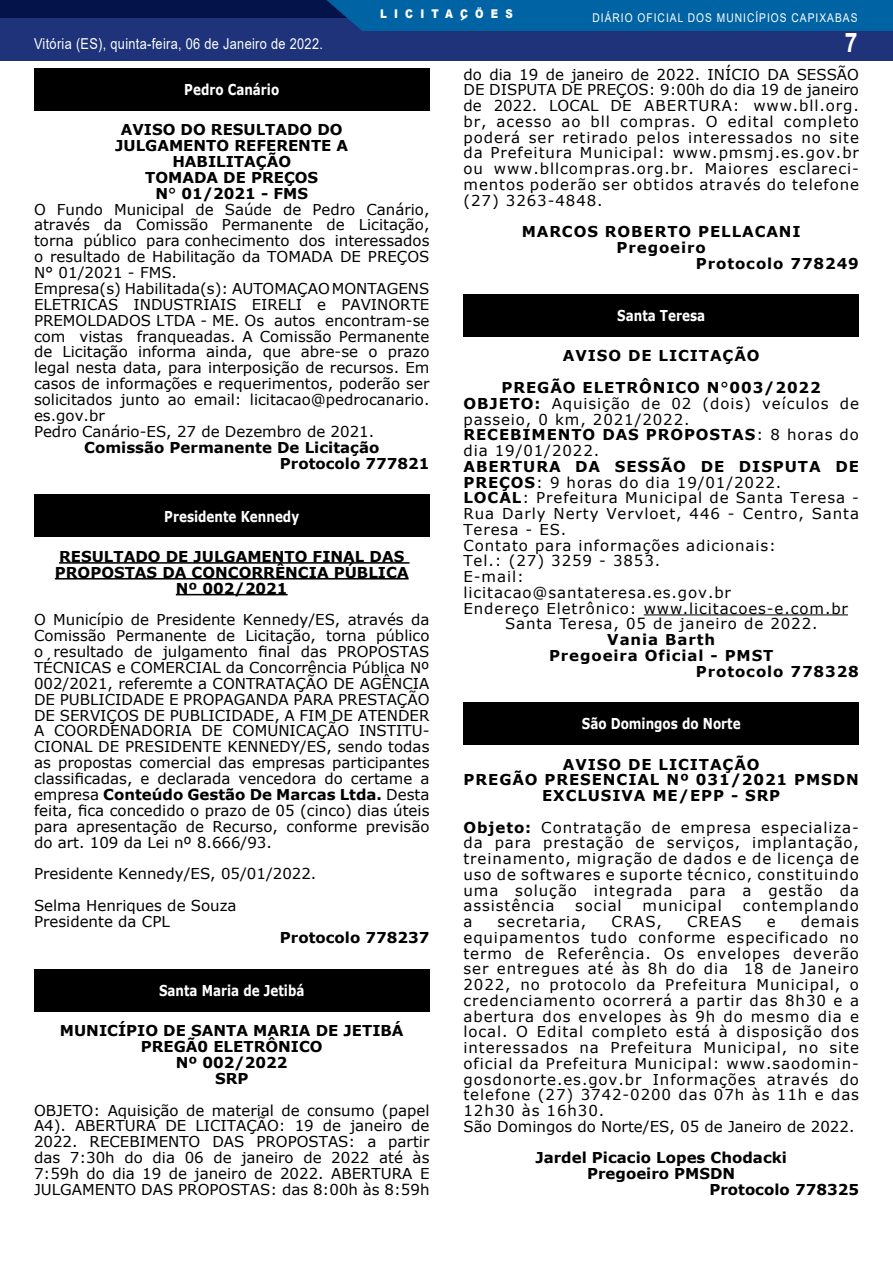
<style>
.page{position:relative;width:893px;height:1263px;background:#fff}
.page>*{position:absolute;margin:0;border:0;box-sizing:border-box;transform-origin:0 0}
.t1{font:700 27px "Arial";color:#fff;scale:.85 1}
.t2{font:15px/15.8px "Verdana";letter-spacing:.06em;color:#000;text-align:justify}
.t3{font:15px/31.8px "Verdana";color:#000}
.t4{font:700 15px/15.9px "Verdana";color:#000;text-align:center}
.t5{font:700 15px/15.8px "Verdana";letter-spacing:.06em;color:#000;text-align:center}
.t6{font:700 15px "Verdana";color:#fff;scale:.8 1}
.t7{font:15px "Arial";letter-spacing:.025em;color:#fff;scale:.85 1}
.t8{font:12px "Arial";letter-spacing:.1em;color:#fff;scale:.85 1}
.t9{font:900 12px "Arial";letter-spacing:.7em;color:#fff;scale:.85 1}
.s1{font-weight:400}
.s2{font-weight:700}
</style>
<div class="page">
<div style="left:1px;top:0;width:892px;height:61px;background:#1e3379"></div>
<div style="left:1px;top:0;width:892px;height:18px;background:#05134b"></div>
<hr style="left:59px;top:562px;width:350px;height:2px;background:#000">
<hr style="left:55px;top:578px;width:354px;height:1px;background:#000">
<hr style="left:176px;top:594px;width:112px;height:1px;background:#000">
<div style="left:34px;top:68px;width:395px;height:43px;background:#000"></div>
<div style="left:34px;top:495px;width:395px;height:42px;background:#000"></div>
<div style="left:34px;top:969px;width:395px;height:42px;background:#000"></div>
<hr style="left:644px;top:614px;width:204px;height:1px;background:#000">
<div style="left:463px;top:294px;width:396px;height:43px;background:#000"></div>
<div style="left:463px;top:702px;width:396px;height:43px;background:#000"></div>
<div style="left:327px;top:0;width:566px;height:31px;background:#0064a4"></div>
<p class="t9" style="left:380px;top:5px;width:157px">LICITACÖES</p>
<p class="t8" style="left:592px;top:10px;width:313px">DIÁRIO OFICIAL DOS MUNICÍPIOS CAPIXABAS</p>
<p class="t7" style="left:34px;top:34px;width:341px">Vitória (ES), quinta-feira, 06 de Janeiro de 2022.</p>
<h1 class="t1" style="left:845px;top:23px;width:17px">7</h1>
<p class="t6" style="left:184px;top:79px;width:120px">Pedro Canário</p>
<p class="t4" style="left:121px;top:121px;width:223px">AVISO DO RESULTADO DO</p>
<p class="t4" style="left:115px;top:137px;width:235px">JULGAMENTO REFERENTE A</p>
<p class="t4" style="left:172px;top:153px;width:120px">HABILITAÇÃO</p>
<p class="t4" style="left:145px;top:169px;width:175px">TOMADA DE PREÇOS</p>
<p class="t4" style="left:155px;top:185px;width:154px">N<span class="s1">°</span> 01/2021 - FMS</p>
<p class="t3" style="left:34px;top:193px;width:397px">O Fundo Municipal de Saúde de Pedro Canário,</p>
<p class="t3" style="left:34px;top:209px;width:397px">através da Comissão Permanente de Licitação,</p>
<p class="t3" style="left:34px;top:225px;width:397px">torna público para conhecimento dos interessados</p>
<p class="t3" style="left:34px;top:241px;width:397px">o resultado de Habilitação da TOMADA DE PREÇOS</p>
<p class="t3" style="left:34px;top:257px;width:145px">N° 01/2021 - FMS.</p>
<p class="t3" style="left:34px;top:272px;width:397px">Empresa(s) Habilitada(s): AUTOMAÇAO MONTAGENS</p>
<p class="t3" style="left:34px;top:288px;width:397px">ELETRICAS INDUSTRIAIS EIRELI e PAVINORTE</p>
<p class="t3" style="left:34px;top:304px;width:397px">PREMOLDADOS LTDA - ME. Os autos encontram-se</p>
<p class="t3" style="left:34px;top:320px;width:397px">com vistas franqueadas. A Comissão Permanente</p>
<p class="t3" style="left:34px;top:336px;width:397px">de Licitação informa ainda, que abre-se o prazo</p>
<p class="t3" style="left:34px;top:352px;width:397px">legal nesta data, para interposição de recursos. Em</p>
<p class="t3" style="left:34px;top:368px;width:397px">casos de informações e requerimentos, poderão ser</p>
<p class="t3" style="left:34px;top:383px;width:397px">solicitados junto ao email: licitacao@pedrocanario.</p>
<p class="t2" style="left:34px;top:407px;width:72px">es.gov.br</p>
<p class="t3" style="left:34px;top:415px;width:342px">Pedro Canário-ES, 27 de Dezembro de 2021.</p>
<p class="t4" style="left:280px;top:439px;width:151px;text-align:left;text-indent:-196px">Comissão Permanente De Licitação<br>Protocolo 777821</p>
<p class="t6" style="left:164px;top:506px;width:170px">Presidente Kennedy</p>
<p class="t4" style="left:55px;top:548px;width:355px">RESULTADO DE JULGAMENTO FINAL DAS<br>PROPOSTAS DA CONCORRÊNCIA PÚBLICA<br>Nº 002/2021</p>
<p class="t2" style="left:34px;top:612px;width:397px">O Município de Presidente Kennedy/ES, através da Comissão Permanente de Licitação, torna público o resultado de julgamento final das PROPOSTAS TÉCNICAS e COMERCIAL da Concorrência Pública Nº 002/2021, referemte a CONTRATAÇÃO DE AGÊNCIA DE PUBLICIDADE E PROPAGANDA PARA PRESTAÇÃO DE SERVIÇOS DE PUBLICIDADE, A FIM DE ATENDER A COORDENADORIA DE COMUNICAÇÃO INSTITU-CIONAL DE PRESIDENTE KENNEDY/ES, sendo todas as propostas comercial das empresas participantes classificadas, e declarada vencedora do certame a empresa <span class="s2">Conteúdo Gestão De Marcas Ltda.</span> Desta feita, fica concedido o prazo de 05 (cinco) dias úteis para apresentação de Recurso, conforme previsão do art. 109 da Lei nº 8.666/93.</p>
<p class="t3" style="left:34px;top:858px;width:284px">Presidente Kennedy/ES, 05/01/2022.<br>Selma Henriques de Souza</p>
<p class="t3" style="left:34px;top:905px;width:137px">Presidente da CPL</p>
<p class="t4" style="left:280px;top:929px;width:151px">Protocolo 778237</p>
<p class="t6" style="left:159px;top:980px;width:183px">Santa Maria de Jetibá</p>
<p class="t4" style="left:60px;top:1022px;width:345px">MUNICÍPIO DE SANTA MARIA DE JETIBÁ<br>PREGÃ0 ELETRÔNICO<br>Nº 002/2022<br>SRP</p>
<p class="t2" style="left:34px;top:1102px;width:397px">OBJETO: Aquisição de material de consumo (papel A4). ABERTURA DE LICITAÇÃO: 19 de janeiro de 2022. RECEBIMENTO DAS PROPOSTAS: a partir das 7:30h do dia 06 de janeiro de 2022 até às 7:59h do dia 19 de janeiro de 2022. ABERTURA E JULGAMENTO DAS PROPOSTAS: das 8:00h às 8:59h</p>
<p class="t2" style="left:463px;top:66px;width:397px">do dia 19 de janeiro de 2022. INÍCIO DA SESSÃO DE DISPUTA DE PREÇOS: 9:00h do dia 19 de janeiro de 2022. LOCAL DE ABERTURA: www.bll.org. br, acesso ao bll compras. O edital completo poderá ser retirado pelos interessados no site da Prefeitura Municipal: www.pmsmj.es.gov.br ou www.bllcompras.org.br. Maiores esclareci&shy;mentos poderão ser obtidos através do telefone (27) 3263-4848.</p>
<p class="t5" style="left:522px;top:223px;width:281px">MARCOS ROBERTO PELLACANI</p>
<p class="t5" style="left:617px;top:239px;width:91px">Pregoeiro</p>
<p class="t5" style="left:696px;top:255px;width:165px">Protocolo 778249</p>
<p class="t6" style="left:617px;top:305px;width:111px">Santa Teresa</p>
<p class="t5" style="left:502px;top:340px;width:321px;line-height:31.5px">AVISO DE LICITAÇÃO<br>PREGÃO ELETRÔNICO N<span class="s1">°</span>003/2022</p>
<p class="t2" style="left:463px;top:395px;width:397px;text-align:left"><span class="s2">OBJETO:</span> Aquisição de 02 (dois) veículos de passeio, 0 km, 2021/2022.<br><span class="s2">RECEBIMENTO DAS PROPOSTAS</span>: 8 horas do dia 19/01/2022.</p>
<p class="t5" style="left:463px;top:458px;width:397px">ABERTURA DA SESSÃO DE DISPUTA DE</p>
<p class="t2" style="left:463px;top:474px;width:319px"><span class="s2">PREÇOS</span>: 9 horas do dia 19/01/2022.</p>
<p class="t2" style="left:463px;top:490px;width:397px"><span class="s2">LOCAL</span>: Prefeitura Municipal de Santa Teresa -</p>
<p class="t2" style="left:463px;top:505px;width:397px">Rua Darly Nerty Vervloet, 446 - Centro, Santa</p>
<p class="t2" style="left:463px;top:521px;width:104px">Teresa - ES.</p>
<p class="t2" style="left:463px;top:537px;width:314px">Contato para informações adicionais:</p>
<p class="t2" style="left:463px;top:553px;width:198px">Tel.: (27) 3259 - 3853.</p>
<p class="t2" style="left:463px;top:568px;width:62px">E-mail:</p>
<p class="t2" style="left:463px;top:584px;width:269px">licitacao@santateresa.es.gov.br</p>
<p class="t2" style="left:463px;top:600px;width:386px">Endereço Eletrônico: www.licitacoes-e.com.br</p>
<p class="t2" style="left:505px;top:616px;width:314px">Santa Teresa, 05 de janeiro de 2022.</p>
<p class="t5" style="left:607px;top:631px;width:109px">Vania Barth</p>
<p class="t5" style="left:549px;top:647px;width:226px">Pregoeira Oficial - PMST</p>
<p class="t5" style="left:696px;top:663px;width:165px">Protocolo 778328</p>
<p class="t6" style="left:582px;top:713px;width:200px">São Domingos do Norte</p>
<p class="t5" style="left:464px;top:756px;width:397px">AVISO DE LICITAÇÃO<br>PREGÃO PRESENCIAL Nº 031/2021 PMSDN<br>EXCLUSIVA ME/EPP - SRP</p>
<p class="t2" style="left:463px;top:819px;width:397px"><span class="s2">Objeto:</span> Contratação de empresa especializa&shy;da para prestação de serviços, implantação, treinamento, migração de dados e de licença de uso de softwares e suporte técnico, constituindo uma solução integrada para a gestão da assistência</p>
<p class="t2" style="left:575px;top:898px;width:48px">social</p>
<p class="t2" style="left:643px;top:898px;width:81px">municipal</p>
<p class="t2" style="left:743px;top:898px;width:118px">contemplando</p>
<p class="t2" style="left:463px;top:913px;width:397px;text-align:left;text-indent:337px">demais equipamentos tudo conforme especificado no termo de Referência. Os envelopes deverão ser entregues até às 8h do dia 18 de Janeiro 2022, no protocolo da Prefeitura Municipal, o credenciamento ocorrerá a partir das 8h30 e a abertura dos envelopes às 9h do mesmo dia e local. O Edital completo está à disposição dos interessados na Prefeitura Municipal, no site oficial da Prefeitura Municipal: www.saodomin&shy;gosdonorte.es.gov.br Informações através do telefone (27) 3742-0200 das 07h às 11h e das 12h30 às 16h30.<br>São Domingos do Norte/ES, 05 de Janeiro de 2022.</p>
<p class="t4" style="left:535px;top:1149px;width:253px">Jardel Picacio Lopes Chodacki</p>
<p class="t4" style="left:587px;top:1165px;width:150px">Pregoeiro PMSDN</p>
<p class="t4" style="left:709px;top:1181px;width:151px">Protocolo 778325</p>
<p class="t2" style="left:463px;top:913px;width:11px">a</p>
<p class="t2" style="left:498px;top:913px;width:90px">secretaria,</p>
<p class="t2" style="left:611px;top:913px;width:52px">CRAS,</p>
<p class="t2" style="left:687px;top:913px;width:56px">CREAS</p>
<p class="t2" style="left:767px;top:913px;width:10px">e</p>
</div>
